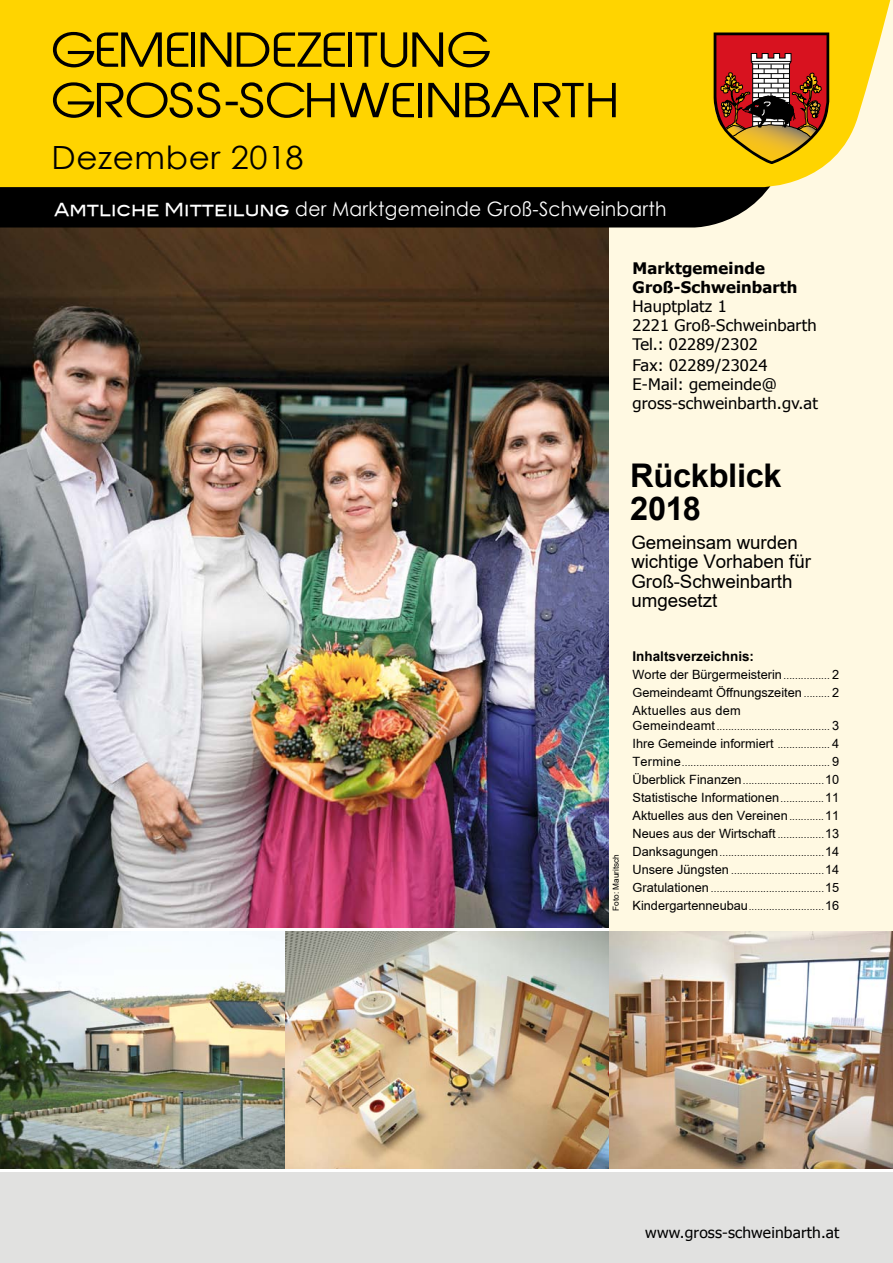
<style>
.page{position:relative;width:893px;height:1263px;background:#fff}
.page>*{position:absolute;margin:0;border:0;box-sizing:border-box;transform-origin:0 0}
.t1{font:44.55px/50.4px "Abeatby Kai";letter-spacing:.02em;color:#000;scale:1.13 1}
.t2{font:700 32.7px/33px "Arial";letter-spacing:-.01em;color:#000}
.t3{font:31.95px "Century Gothic";letter-spacing:.02em;color:#000}
.t4{font:19.8px "Century Gothic";letter-spacing:.015em;color:#fff;scale:.94 1}
.t5{font:18.75px/19.5px "Arial";letter-spacing:-.005em;color:#000}
.t6{font:15.9px/19px "Tahoma";letter-spacing:.01em;color:#000;scale:1.04 1}
.t7{font:700 15.9px/19px "Tahoma";letter-spacing:.01em;color:#000;scale:1.04 1}
.t8{font:15px "Tahoma";letter-spacing:.01em;color:#000;scale:1.04 1}
.t9{font:700 13.5px "Arial";color:#000}
.t10{font:12.75px/18px "Arial";color:#000;text-align:justify}
.t11{font:9.75px/18px "Arial";color:#000}
.t12{font:8.25px "Arial";color:#000}
.s1{font-family:"Arial"}
.s2{font-family:"Blair Md ITCTT Medium";font-size:18px}
.s3{font-size:9.75px}
.s4{font-size:12.75px}
</style>
<div class="page">
<img style="left:0;top:227px;width:609px;height:700px">
<div style="left:609px;top:0;width:284px;height:1004px;background:#fff9e2"></div>
<div style="left:0;top:1172px;width:893px;height:91px;background:#e1e1e0"></div>
<div style="left:0;top:187px;width:770px;height:40px;background:#000"></div>
<div style="left:0;top:0;width:891px;height:187px;background:#ffd400"></div>
<svg style="left:707px;top:32px;width:123px;height:131px;background:#b25c26"></svg>
<img style="left:0;top:931px;width:609px;height:237px">
<img style="left:609px;top:931px;width:284px;height:237px">
<h1 class="t1" style="left:53px;top:29px;width:503px">GEMEINDEZEITUNG<br>GROSS<span class="s1">-</span>SCHWEINBARTH</h1>
<h3 class="t3" style="left:51px;top:138px;width:254px">Dezember 2018</h3>
<h3 class="t4" style="left:54px;top:197px;width:653px"><span class="s2">Amtliche Mitteilung</span> der Marktgemeinde Groß-Schweinbarth</h3>
<h3 class="t7" style="left:632px;top:258px;width:160px">Marktgemeinde<br>Groß-Schweinbarth</h3>
<h3 class="t6" style="left:632px;top:296px;width:178px">Hauptplatz 1<br>2221 Groß-Schweinbarth<br>Tel.: 02289/2302</h3>
<h3 class="t6" style="left:632px;top:355px;width:180px">Fax: 02289/23024<br>E-Mail: gemeinde@ gross-schweinbarth.gv.at</h3>
<h2 class="t2" style="left:630px;top:460px;width:153px">Rückblick<br>2018</h2>
<h3 class="t5" style="left:631px;top:532px;width:181px">Gemeinsam wurden wichtige Vorhaben für<br>Groß-Schweinbarth umgesetzt</h3>
<p class="t12" style="left:611px;top:911px;width:58px;rotate:-90deg">Foto: Mauritsch</p>
<h3 class="t9" style="left:632px;top:647px;width:123px">Inhaltsverzeichnis:</h3>
<h3 class="t10" style="left:632px;top:665px;width:208px">Worte der Bürgermeisterin<span class="s3">................</span> 2<br>Gemeindeamt Öffnungszeiten <span class="s3">.........</span> 2<br>Aktuelles aus dem</h3>
<p class="t11" style="left:632px;top:717px;width:208px"><span class="s4">Gemeindeamt</span>....................................... <span class="s4">3</span></p>
<h3 class="t10" style="left:632px;top:734px;width:208px">Ihre Gemeinde informiert <span class="s3">..................</span> 4</h3>
<p class="t11" style="left:632px;top:753px;width:208px"><span class="s4">Termine</span>................................................... <span class="s4">9<br>Überblick Finanzen</span>............................<span class="s4">10</span></p>
<h3 class="t10" style="left:632px;top:788px;width:208px">Statistische Informationen<span class="s3">...............</span>11<br>Aktuelles aus den Vereinen <span class="s3">............</span>11<br>Neues aus der Wirtschaft <span class="s3">................</span>13</h3>
<p class="t11" style="left:632px;top:843px;width:208px;text-align:justify"><span class="s4">Danksagungen</span>....................................<span class="s4">14<br>Unsere Jüngsten</span> ................................<span class="s4">14<br>Gratulationen</span> .......................................<span class="s4">15</span></p>
<p class="t11" style="left:632px;top:897px;width:208px"><span class="s4">Kindergartenneubau</span>..........................<span class="s4">16</span></p>
<h3 class="t8" style="left:645px;top:1223px;width:188px">www.gross-schweinbarth.at</h3>
</div>
